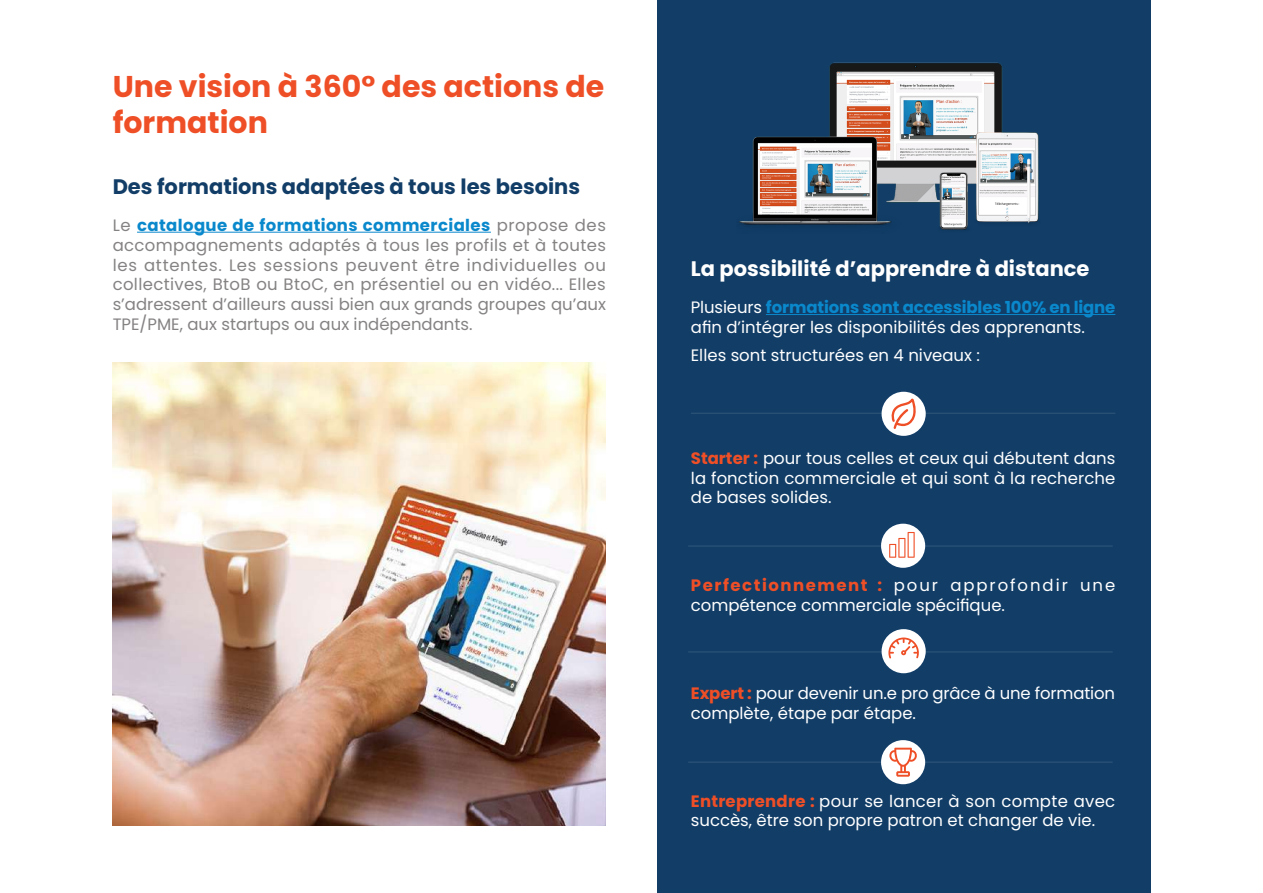
<style>
.page{position:relative;width:1263px;height:893px;background:#fff}
.page>*{position:absolute;margin:0;border:0;box-sizing:border-box;transform-origin:0 0}
.t1{font:700 30px/36px "Poppins";color:#ef4f26}
.t2{font:700 21px "Poppins";color:#113d67}
.t3{font:700 21px "Poppins";color:#fff}
.t4{font:16.5px/19.8px "Poppins";color:#fff}
.t5{font:16.5px/19.8px "Poppins";color:#858282;text-align:justify}
.s1{font-weight:700;color:#0a88cc}
.s2{font-weight:700;color:#ef4f26}
</style>
<div class="page">
<div style="left:657px;top:0;width:493px;height:893px;background:#113d67"></div>
<hr style="left:137px;top:232px;width:354px;height:1px;background:#0a88cc">
<hr style="left:766px;top:314px;width:349px;height:1px;background:#0a88cc">
<img style="left:738px;top:62px;width:301px;height:168px">
<img style="left:113px;top:363px;width:493px;height:462px">
<hr style="left:688px;top:651px;width:425px;height:2px;background:#fff">
<hr style="left:688px;top:761px;width:425px;height:2px;background:#fff">
<hr style="left:688px;top:545px;width:425px;height:2px;background:#fff">
<hr style="left:691px;top:413px;width:424px;height:1px;background:#fff">
<div style="left:881px;top:392px;width:45px;height:44px;background:#fff;border-radius:50%"></div>
<svg style="left:891px;top:398px;width:25px;height:31px"></svg>
<div style="left:881px;top:524px;width:44px;height:44px;background:#fff;border-radius:50%"></div>
<svg style="left:889px;top:528px;width:26px;height:30px"></svg>
<div style="left:881px;top:629px;width:45px;height:44px;background:#fff;border-radius:50%"></div>
<svg style="left:888px;top:637px;width:31px;height:21px"></svg>
<div style="left:881px;top:740px;width:44px;height:44px;background:#fff;border-radius:50%"></div>
<svg style="left:889px;top:748px;width:28px;height:29px"></svg>
<h1 class="t1" style="left:113px;top:69px;width:493px">Une vision à 360° des actions de formation</h1>
<p class="t2" style="left:113px;top:175px;width:469px">Des formations adaptées à tous les besoins</p>
<p class="t5" style="left:113px;top:215px;width:495px">Le <span class="s1">catalogue de formations commerciales</span> propose des accompagnements adaptés à tous les profils et à toutes les attentes. Les sessions peuvent être individuelles ou collectives, BtoB ou BtoC, en présentiel ou en vidéo... Elles s’adressent d’ailleurs aussi bien aux grands groupes qu’aux TPE/PME, aux startups ou aux indépendants.</p>
<p class="t3" style="left:691px;top:257px;width:400px">La possibilité d’apprendre à distance</p>
<p class="t4" style="left:691px;top:298px;width:426px">Plusieurs <span class="s1">formations sont accessibles 100% en ligne </span>afin d’intégrer les disponibilités des apprenants.</p>
<p class="t4" style="left:691px;top:346px;width:291px">Elles sont structurées en 4 niveaux :</p>
<p class="t4" style="left:691px;top:448px;width:426px;text-align:justify"><span class="s2">Starter :</span> pour tous celles et ceux qui débutent dans la fonction commerciale et qui sont à la recherche de bases solides.</p>
<p class="t4" style="left:691px;top:576px;width:426px"><span class="s2">Perfectionnement :</span> pour approfondir une compétence commerciale spécifique.</p>
<p class="t4" style="left:691px;top:683px;width:426px"><span class="s2">Expert :</span> pour devenir un.e pro grâce à une formation complète, étape par étape.</p>
<p class="t4" style="left:691px;top:791px;width:426px"><span class="s2">Entreprendre :</span> pour se lancer à son compte avec succès, être son propre patron et changer de vie.</p>
</div>
